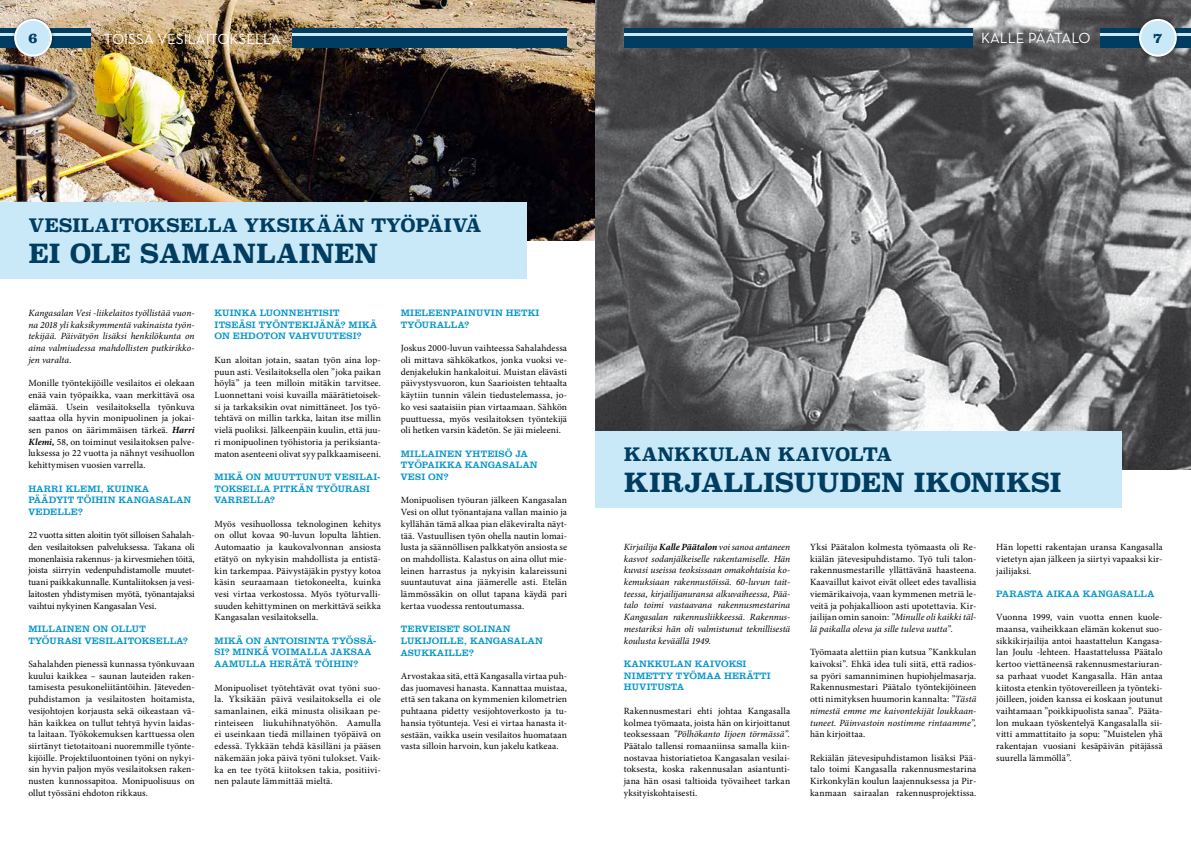
<style>
.page{position:relative;width:1191px;height:842px;background:#fff}
.page>*{position:absolute;margin:0;border:0;box-sizing:border-box;transform-origin:0 0}
.t1{font:700 26px "Superclarendon Rg";letter-spacing:-.01em;color:#003d60}
.t2{font:700 18.3px "Superclarendon Rg";letter-spacing:-.01em;color:#003d60}
.t3{font:15px "Neutraface Text";color:#fff}
.t4{font:700 15px "Clarendon TL";color:#003d60}
.t5{font:9.5px/11.7px "Minion Pro";letter-spacing:.01em;color:#000;text-align:justify}
.t6{font:italic 9.5px/11.7px "Minion Pro";letter-spacing:.005em;color:#000;text-align:justify}
.t7{font:9.5px/11.7px "Clarendon TL";letter-spacing:.02em;color:#0094ca}
.s1{font-weight:700;font-style:italic}
.s2{font-weight:700}
.s3{font-style:italic}
</style>
<div class="page">
<img style="left:0;top:0;width:595px;height:240px">
<img style="left:595px;top:0;width:596px;height:469px">
<div style="left:1100px;top:28px;width:91px;height:20px;background:#003d60"></div>
<hr style="left:1100px;top:34px;width:91px;height:2px;background:#c9e9f8">
<div style="left:624px;top:28px;width:348px;height:20px;background:#003d60"></div>
<hr style="left:624px;top:34px;width:348px;height:2px;background:#c9e9f8">
<div style="left:293px;top:28px;width:274px;height:20px;background:#003d60"></div>
<hr style="left:293px;top:33px;width:274px;height:2px;background:#c9e9f8">
<div style="left:0;top:28px;width:91px;height:20px;background:#003d60"></div>
<hr style="left:0;top:33px;width:91px;height:2px;background:#c9e9f8">
<div style="left:11px;top:16px;width:44px;height:44px;background:#000;opacity:.4"></div>
<div style="left:15px;top:20px;width:36px;height:36px;background:#c9e9f8;border-radius:50%"></div>
<div style="left:14px;top:19px;width:38px;height:38px;border:2px solid #fff;border-radius:50%"></div>
<div style="left:1135px;top:16px;width:44px;height:44px;background:#000;opacity:.4"></div>
<div style="left:1140px;top:20px;width:35px;height:36px;background:#c9e9f8;border-radius:50%"></div>
<div style="left:1139px;top:19px;width:37px;height:38px;border:2px solid #fff;border-radius:50%"></div>
<div style="left:595px;top:431px;width:526px;height:76px;background:#c9e9f8"></div>
<div style="left:0;top:202px;width:526px;height:76px;background:#c9e9f8"></div>
<h3 class="t4" style="left:28px;top:28px;width:11px">6</h3>
<h3 class="t3" style="left:104px;top:30px;width:178px">TÖISSÄ VESILAITOKSELLA</h3>
<h3 class="t3" style="left:981px;top:29px;width:111px">KALLE PÄÄTALO</h3>
<h3 class="t4" style="left:1153px;top:28px;width:11px">7</h3>
<h2 class="t2" style="left:28px;top:214px;width:455px">VESILAITOKSELLA YKSIKÄÄN TYÖPÄIVÄ</h2>
<h1 class="t1" style="left:28px;top:238px;width:351px">EI OLE SAMANLAINEN</h1>
<p class="t6" style="left:28px;top:307px;width:168px">Kangasalan Vesi -liikelaitos työllistää vuon&shy;na 2018 yli kaksikymmentä vakinaista työn&shy;tekijää. Päivätyön lisäksi henkilökunta on aina valmiudessa mahdollisten putkirikko&shy;jen varalta.</p>
<p class="t5" style="left:28px;top:378px;width:168px">Monille työntekijöille vesilaitos ei olekaan enää vain työpaikka, vaan merkittävä osa elämää. Usein vesilaitoksella työnkuva saattaa olla hyvin monipuolinen ja jokai&shy;sen panos on äärimmäisen tärkeä. <span class="s1">Harri Klemi,</span> 58, on toiminut vesilaitoksen palve&shy;luksessa jo 22 vuotta ja nähnyt vesihuollon kehittymisen vuosien varrella.</p>
<p class="t7" style="left:28px;top:482px;width:165px">HARRI KLEMI, KUINKA<br>PÄÄDYIT TÖIHIN KANGASALAN<br>VEDELLE?</p>
<p class="t5" style="left:28px;top:530px;width:168px">22 vuotta sitten aloitin työt silloisen Sahalah&shy;den vesilaitoksen palveluksessa. Takana oli monenlaisia rakennus- ja kirvesmiehen töitä, joista siirryin vedenpuhdistamolle muutet&shy;tuani paikkakunnalle. Kuntaliitoksen ja vesi&shy;laitosten yhdistymisen myötä, työnantajaksi vaihtui nykyinen Kangasalan Vesi.</p>
<p class="t7" style="left:28px;top:623px;width:161px">MILLAINEN ON OLLUT<br>TYÖURASI VESILAITOKSELLA?</p>
<p class="t5" style="left:28px;top:658px;width:168px">Sahalahden pienessä kunnassa työnkuvaan kuului kaikkea – saunan lauteiden raken&shy;tamisesta pesukoneliitäntöihin. Jäteveden&shy;puhdistamon ja vesilaitosten hoitamista, vesijohtojen korjausta sekä oikeastaan vä&shy;hän kaikkea on tullut tehtyä hyvin laidas&shy;ta laitaan. Työkokemuksen karttuessa olen siirtänyt tietotaitoani nuoremmille työnte&shy;kijöille. Projektiluontoinen työni on nykyi&shy;sin hyvin paljon myös vesilaitoksen raken&shy;nusten kunnossapitoa. Monipuolisuus on ollut työssäni ehdoton rikkaus.</p>
<p class="t7" style="left:214px;top:307px;width:164px">KUINKA LUONNEHTISIT<br>ITSEÄSI TYÖNTEKIJÄNÄ? MIKÄ<br>ON EHDOTON VAHVUUTESI?</p>
<p class="t5" style="left:214px;top:354px;width:168px">Kun aloitan jotain, saatan työn aina lop&shy;puun asti. Vesilaitoksella olen ”joka paikan höylä” ja teen milloin mitäkin tarvitsee.<br>Luonnettani voisi kuvailla määrätietoisek&shy;si ja tarkaksikin ovat nimittäneet. Jos työ&shy;tehtävä on millin tarkka, laitan itse millin vielä puoliksi. Jälkeenpäin kuulin, että juu&shy;ri monipuolinen työhistoria ja periksianta&shy;maton asenteeni olivat syy palkkaamiseeni.</p>
<p class="t7" style="left:214px;top:471px;width:167px">MIKÄ ON MUUTTUNUT VESILAI-<br>TOKSELLA PITKÄN TYÖURASI<br>VARRELLA?</p>
<p class="t5" style="left:214px;top:518px;width:168px">Myös vesihuollossa teknologinen kehitys on ollut kovaa 90-luvun lopulta lähtien.<br>Automaatio ja kaukovalvonnan ansiosta etätyö on nykyisin mahdollista ja entistä&shy;kin tarkempaa. Päivystäjäkin pystyy kotoa käsin seuraamaan tietokoneelta, kuinka vesi virtaa verkostossa. Myös työturvalli&shy;suuden kehittyminen on merkittävä seikka Kangasalan vesilaitoksella.</p>
<p class="t7" style="left:214px;top:634px;width:163px">MIKÄ ON ANTOISINTA TYÖSSÄ-<br>SI? MINKÄ VOIMALLA JAKSAA<br>AAMULLA HERÄTÄ TÖIHIN?</p>
<p class="t5" style="left:214px;top:682px;width:168px">Monipuoliset työtehtävät ovat työni suo&shy;la. Yksikään päivä vesilaitoksella ei ole samanlainen, eikä minusta olisikaan pe&shy;rinteiseen liukuhihnatyöhön. Aamulla ei useinkaan tiedä millainen työpäivä on edessä. Tykkään tehdä käsilläni ja pääsen näkemään joka päivä työni tulokset. Vaik&shy;ka en tee työtä kiitoksen takia, positiivi&shy;nen palaute lämmittää mieltä.</p>
<p class="t7" style="left:401px;top:307px;width:140px">MIELEENPAINUVIN HETKI<br>TYÖURALLA?</p>
<p class="t5" style="left:401px;top:343px;width:168px">Joskus 2000-luvun vaihteessa Sahalahdessa oli mittava sähkökatkos, jonka vuoksi ve&shy;denjakelukin hankaloitui. Muistan elävästi päivystysvuoron, kun Saarioisten tehtaalta käytiin tunnin välein tiedustelemassa, jo&shy;ko vesi saataisiin pian virtaamaan. Sähkön puuttuessa, myös vesilaitoksen työntekijä oli hetken varsin kädetön. Se jäi mieleeni.</p>
<p class="t7" style="left:401px;top:447px;width:138px">MILLAINEN YHTEISÖ JA<br>TYÖPAIKKA KANGASALAN<br>VESI ON?</p>
<p class="t5" style="left:401px;top:495px;width:168px">Monipuolisen työuran jälkeen Kangasalan Vesi on ollut työnantajana vallan mainio ja kyllähän tämä alkaa pian eläkeviralta näyt&shy;tää. Vastuullisen työn ohella nautin lomai&shy;lusta ja säännöllisen palkkatyön ansiosta se on mahdollista. Kalastus on aina ollut mie&shy;leinen harrastus ja nykyisin kalareissuni suuntautuvat aina jäämerelle asti. Etelän lämmössäkin on ollut tapana käydä pari kertaa vuodessa rentoutumassa.</p>
<p class="t7" style="left:401px;top:623px;width:144px">TERVEISET SOLINAN<br>LUKIJOILLE, KANGASALAN<br>ASUKKAILLE?</p>
<p class="t5" style="left:401px;top:670px;width:168px">Arvostakaa sitä, että Kangasalla virtaa puh&shy;das juomavesi hanasta. Kannattaa muistaa, että sen takana on kymmenien kilometrien puhtaana pidetty vesijohtoverkosto ja tu&shy;hansia työtunteja. Vesi ei virtaa hanasta it&shy;sestään, vaikka usein vesilaitos huomataan vasta silloin harvoin, kun jakelu katkeaa.</p>
<h2 class="t2" style="left:624px;top:443px;width:270px">KANKKULAN KAIVOLTA</h2>
<h1 class="t1" style="left:624px;top:467px;width:439px">KIRJALLISUUDEN IKONIKSI</h1>
<p class="t6" style="left:624px;top:541px;width:168px">Kirjailija <span class="s2">Kalle Päätalon</span> voi sanoa antaneen kasvot sodanjälkeiselle rakentamiselle. Hän kuvasi useissa teoksissaan omakohtaisia ko&shy;kemuksiaan rakennustöissä. 60-luvun tait&shy;teessa, kirjailijanuransa alkuvaiheessa, Pää&shy;talo toimi vastaavana rakennusmestarina Kangasalan rakennusliikkeessä. Rakennus&shy;mestariksi hän oli valmistunut teknillisestä koulusta keväällä 1949.</p>
<p class="t7" style="left:624px;top:658px;width:148px">KANKKULAN KAIVOKSI<br>NIMETTY TYÖMAA HERÄTTI<br>HUVITUSTA</p>
<p class="t5" style="left:624px;top:705px;width:168px">Rakennusmestari ehti johtaa Kangasalla kolmea työmaata, joista hän on kirjoittanut teoksessaan <span class="s3">”Pölhökanto Iijoen törmässä”.<br></span>Päätalo tallensi romaaniinsa samalla kiin&shy;nostavaa historiatietoa Kangasalan vesilai&shy;toksesta, koska rakennusalan asiantunti&shy;jana hän osasi taltioida työvaiheet tarkan yksityiskohtaisesti.</p>
<p class="t5" style="left:810px;top:541px;width:168px">Yksi Päätalon kolmesta työmaasta oli Re&shy;kiälän jätevesipuhdistamo. Työ tuli talon&shy;rakennusmestarille yllättävänä haasteena.<br>Kaavaillut kaivot eivät olleet edes tavallisia viemärikaivoja, vaan kymmenen metriä le&shy;veitä ja pohjakallioon asti upotettavia. Kir&shy;jailijan omin sanoin: <span class="s3">”Minulle oli kaikki täl&shy;lä paikalla oleva ja sille tuleva uutta”.</span></p>
<p class="t5" style="left:810px;top:647px;width:168px">Työmaata alettiin pian kutsua ”Kankkulan kaivoksi”. Ehkä idea tuli siitä, että radios&shy;sa pyöri samanniminen hupiohjelmasarja.<br>Rakennusmestari Päätalo työntekijöineen otti nimityksen huumorin kannalta: <span class="s3">”Tästä nimestä emme me kaivontekijät loukkaan&shy;tuneet. Päinvastoin nostimme rintaamme”,</span></p>
<p class="t5" style="left:810px;top:729px;width:57px">hän kirjoittaa.</p>
<p class="t5" style="left:810px;top:752px;width:168px">Rekiälän jätevesipuhdistamon lisäksi Pää&shy;talo toimi Kangasalla rakennusmestarina Kirkonkylän koulun laajennuksessa ja Pir&shy;kanmaan sairaalan rakennusprojektissa.</p>
<p class="t5" style="left:996px;top:542px;width:168px">Hän lopetti rakentajan uransa Kangasalla vietetyn ajan jälkeen ja siirtyi vapaaksi kir&shy;jailijaksi.</p>
<p class="t7" style="left:996px;top:588px;width:159px">PARASTA AIKAA KANGASALLA</p>
<p class="t5" style="left:996px;top:612px;width:168px">Vuonna 1999, vain vuotta ennen kuole&shy;maansa, vaiheikkaan elämän kokenut suo&shy;sikkikirjailija antoi haastattelun Kangasa&shy;lan Joulu -lehteen. Haastattelussa Päätalo kertoo viettäneensä rakennusmestariuran&shy;sa parhaat vuodet Kangasalla. Hän antaa kiitosta etenkin työtovereilleen ja työnteki&shy;jöilleen, joiden kanssa ei koskaan joutunut vaihtamaan ”poikkipuolista sanaa”. Pääta&shy;lon mukaan työskentelyä Kangasalalla sii&shy;vitti ammattitaito ja sopu: ”Muistelen yhä rakentajan vuosiani kesäpäivän pitäjässä suurella lämmöllä”.</p>
</div>
